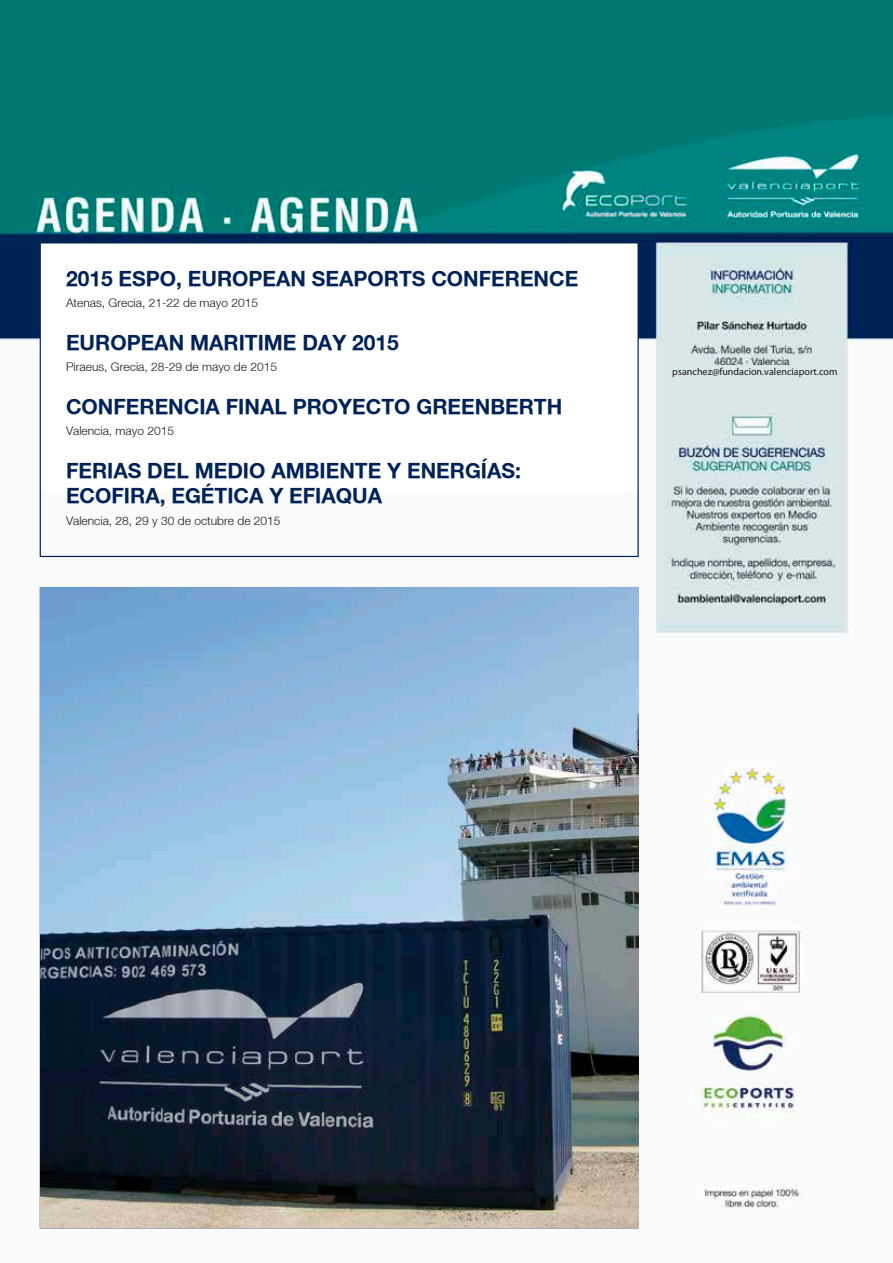
<style>
.page{position:relative;width:893px;height:1263px;background:#fff}
.page>*{position:absolute;margin:0;border:0;box-sizing:border-box;transform-origin:0 0}
.t1{font:700 21px/25.2px "Helvetica Neue";color:#002357}
.t2{font:300 12px "Helvetica Neue LT";color:#1a171c}
.t3{font:10.05px "Myriad Pro";color:#1a171c}
</style>
<div class="page">
<img style="left:0;top:0;width:893px;height:1229px">
<div style="left:673px;top:366px;width:149px;height:18px;background:#d9e7e7"></div>
<div style="left:41px;top:243px;width:597px;height:248px;background:#fff"></div>
<img style="left:40px;top:587px;width:598px;height:641px">
<p class="t1" style="left:66px;top:265px;width:514px">2015 ESPO, EUROPEAN SEAPORTS CONFERENCE</p>
<p class="t2" style="left:66px;top:296px;width:194px">Atenas, Grecia, 21-22 de mayo 2015</p>
<p class="t1" style="left:66px;top:329px;width:334px">EUROPEAN MARITIME DAY 2015</p>
<p class="t2" style="left:66px;top:360px;width:212px">Piraeus, Grecia, 28-29 de mayo de 2015</p>
<p class="t1" style="left:66px;top:393px;width:498px">CONFERENCIA FINAL PROYECTO GREENBERTH</p>
<p class="t2" style="left:66px;top:424px;width:110px">Valencia, mayo 2015</p>
<p class="t1" style="left:66px;top:457px;width:456px">FERIAS DEL MEDIO AMBIENTE Y ENERGÍAS:<br>ECOFIRA, EGÉTICA Y EFIAQUA</p>
<p class="t2" style="left:66px;top:513px;width:216px">Valencia, 28, 29 y 30 de octubre de 2015</p>
<p class="t3" style="left:672px;top:366px;width:167px">psanchez@fundacion.valenciaport.com</p>
</div>
